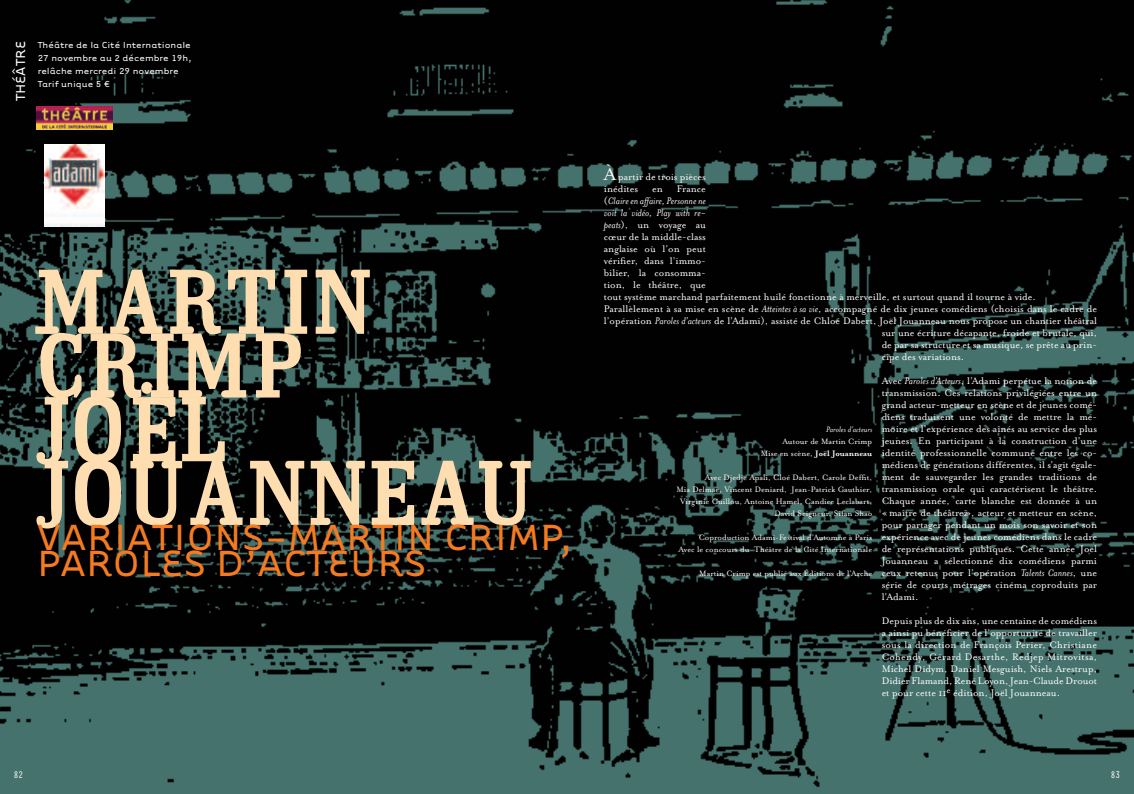
<style>
.page{position:relative;width:1134px;height:794px;background:#fff}
.page>*{position:absolute;margin:0;border:0;box-sizing:border-box;transform-origin:0 0}
.t1{font:87.3px/63.7px "Calvino Heavy Hand";color:#fedeb0}
.t2{font:42px "Tarzana Wide";color:#f47b21}
.t3{font:15px "Tarzana Wide";color:#fff}
.t4{font:11px/12px "Mrs Eaves Roman";color:#fff;text-align:justify}
.t5{font:italic 11px/12px "Mrs Eaves";color:#fff}
.t6{font:11px "Tarzana Narrow";color:#fff}
.t7{font:10px/13px "Tarzana Wide";color:#fff}
.t8{font:9px/12px "Mrs Eaves Roman";color:#fff;text-align:right}
.t9{font:700 9px "Mrs Eaves";color:#fff}
.t10{font:italic 9px "Mrs Eaves";color:#fff}
.s1{font-size:20px}
.s2{font-family:"Mrs Eaves Roman";font-style:normal}
.s3{font-family:"Mrs Eaves";font-style:italic}
.s4{font-family:"Mrs Eaves Roman";font-weight:400}
</style>
<div class="page">
<img style="left:0;top:0;width:1134px;height:794px">
<img style="left:37px;top:107px;width:75px;height:23px">
<img style="left:44px;top:145px;width:60px;height:82px">
<h3 class="t3" style="left:11px;top:101px;width:62px;rotate:-90deg">THÉÂTRE</h3>
<p class="t7" style="left:38px;top:38px;width:156px">Théâtre de la Cité Internationale<br>27 novembre au 2 décembre 19h, relâche mercredi 29 novembre<br>Tarif unique 5 ¤</p>
<h1 class="t1" style="left:37px;top:280px;width:504px">MARTIN<br>CRIMP<br>JOËL<br>JOUANNEAU</h1>
<h2 class="t2" style="left:37px;top:511px;width:539px">VARIATIONS-MARTIN CRIMP,</h2>
<h2 class="t2" style="left:37px;top:536px;width:391px">PAROLES D’ACTEURS</h2>
<p class="t4" style="left:604px;top:170px;width:104px"><span class="s1">À</span> partir de trois pièces inédites</p>
<p class="t4" style="left:652px;top:182px;width:12px">en</p>
<p class="t4" style="left:677px;top:182px;width:31px">France</p>
<p class="t5" style="left:604px;top:194px;width:104px"><span class="s2">(</span>Claireen affaire, Personne ne voit la vidéo, Play with re-</p>
<p class="t4" style="left:604px;top:218px;width:104px"><span class="s3">peats</span>), un voyage au cœur de la middle-class anglaise où l’on peut vérifier, dans l’immo&shy;bilier, la consomma&shy;tion, le théâtre, que</p>
<p class="t4" style="left:604px;top:290px;width:495px;text-align:left">tout système marchand parfaitement huilé fonctionne à merveille, et surtout quand il tourne à vide.<br>Parallèlement à sa mise en scène de <span class="s3">Atteintes à sa vie</span>, accompagné de dix jeunes comédiens (choisis dans le cadre de l’opération <span class="s3">Paroles d’acteurs</span> de l’Adami), assisté de Chloé Dabert, Joël Jouanneau nous propose un chantier théâtral</p>
<p class="t10" style="left:826px;top:424px;width:48px">Paroles d’acteurs</p>
<p class="t8" style="left:782px;top:435px;width:91px">Autour de Martin Crimp</p>
<p class="t9" style="left:761px;top:448px;width:113px"><span class="s4">Mise en scène,</span> Joël Jouanneau</p>
<p class="t8" style="left:676px;top:471px;width:197px">Avec Djedje Apali, Cloé Dabert, Carole Deffit,<br>Mia Delmaë, Vincent Deniard, Jean-Patrick Gauthier, Virginie Guillou, Antoine Hamel, Candice Leclabart, David Seigneur, Sifan Shao</p>
<p class="t8" style="left:678px;top:531px;width:195px">Coproduction Adami-Festival d’Automne à Paris<br>Avec le concours du Théâtre de la Cité Internationale</p>
<p class="t8" style="left:699px;top:567px;width:174px">Martin Crimp est publié aux Éditions de l’Arche</p>
<p class="t4" style="left:882px;top:326px;width:217px">sur une écriture décapante, froide et brutale, qui, de par sa structure et sa musique, se prête au prin&shy;cipe des variations.</p>
<p class="t4" style="left:882px;top:374px;width:217px">Avec <span class="s3">Paroles d’Acteurs</span>, l’Adami perpétue la notion de transmission. Ces relations privilégiées entre un grand acteur-metteur en scène et de jeunes comé&shy;diens traduisent une volonté de mettre la mé&shy;moire et l’expérience des aînés au service des plus jeunes. En participant à la construction d’une identité professionnelle commune entre les co&shy;médiens de générations différentes, il s’agit égale&shy;ment de sauvegarder les grandes traditions de transmission orale qui caractérisent le théâtre.<br>Chaque année, carte blanche est donnée à un «maître de théâtrež», acteur et metteur en scène, pour partager pendant un mois son savoir et son expérience avec de jeunes comédiens dans le cadre de représentations publiques. Cette année Joël Jouanneau a sélectionné dix comédiens parmi ceux retenus pour l’opération <span class="s3">Talents Cannes</span>, une série de courts métrages cinéma coproduits par l’Adami.</p>
<p class="t4" style="left:882px;top:614px;width:217px">Depuis plus de dix ans, une centaine de comédiens a ainsi pu bénéficier de l’opportunité de travailler sous la direction de François Perier, Christiane Cohendy, Gérard Desarthe, Redjep Mitrovitsa, Michel Didym, Daniel Mesguish, Niels Arestrup, Didier Flamand, René Loyon, Jean-Claude Drouot et pour cette 11<sup>e</sup> édition, Joël Jouanneau.</p>
<p class="t6" style="left:14px;top:768px;width:11px">82</p>
<p class="t6" style="left:1111px;top:768px;width:11px">83</p>
</div>
